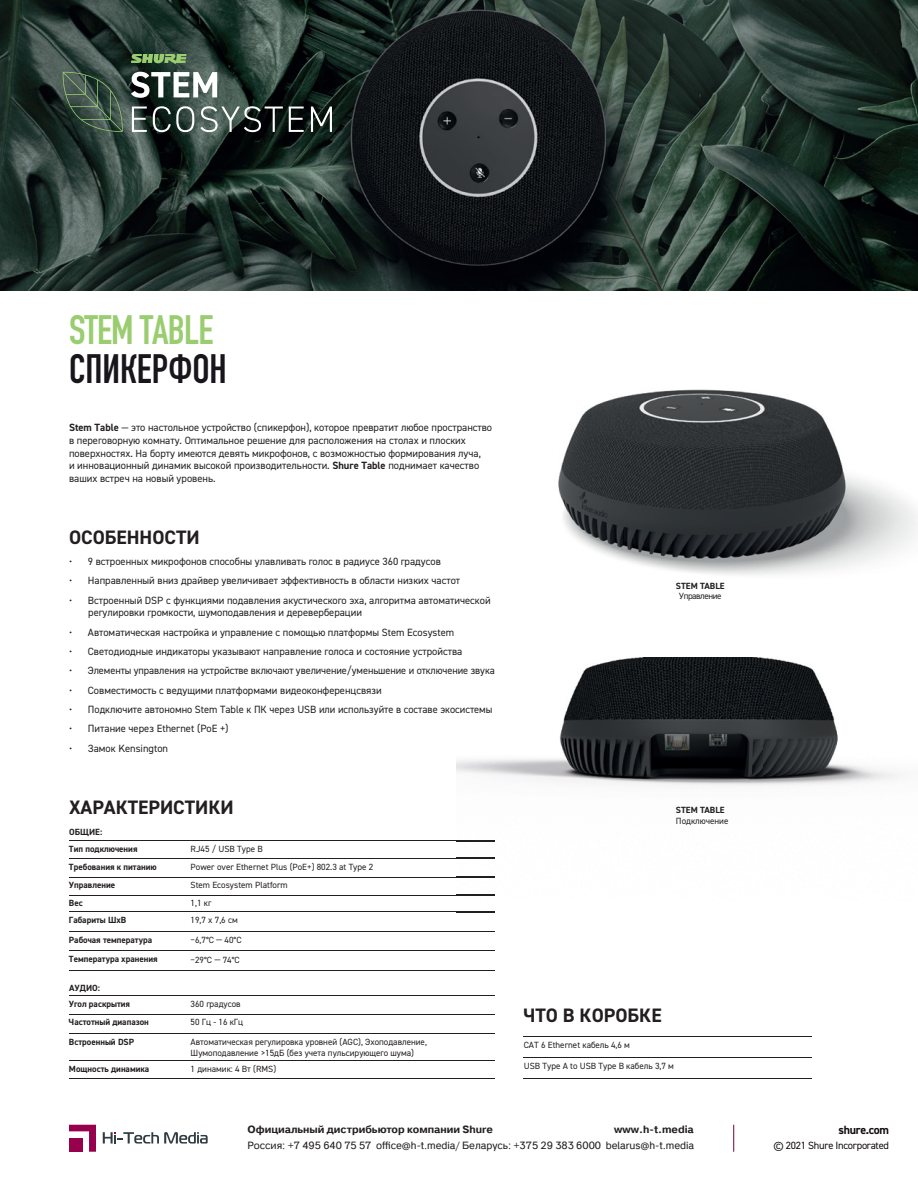
<style>
.page{position:relative;width:918px;height:1188px;background:#fff}
.page>*{position:absolute;margin:0;border:0;box-sizing:border-box;transform-origin:0 0}
.t1{font:700 40.5px "DIN Condensed";color:#18161c}
.t2{font:700 40.5px "DIN Condensed";letter-spacing:-.02em;color:#9acd70}
.t3{font:700 19.5px "DIN2014";color:#231f20}
.t4{font:700 12px "DIN2014";letter-spacing:-.025em;color:#130c0e}
.t5{font:10.5px/12.6px "DIN2014";color:#231f20}
.t6{font:10.5px "Studio Sans";letter-spacing:-.005em;color:#231f20}
.t7{font:700 10.5px "Studio Sans";color:#231f20}
.t8{font:10.5px "DIN2014";letter-spacing:-.025em;color:#130c0e}
.t9{font:9px/10.8px "DIN2014";color:#231f20}
.t10{font:700 9px/17.4px "DIN2014";color:#231f20}
.t11{font:9px "DIN2014";letter-spacing:-.05em;color:#231f20}
.s1{font-weight:700}
</style>
<div class="page">
<img style="left:558px;top:389px;width:360px;height:186px">
<img style="left:0;top:0;width:918px;height:291px">
<svg style="left:131px;top:54px;width:56px;height:10px"></svg>
<svg style="left:131px;top:72px;width:86px;height:26px"></svg>
<svg style="left:132px;top:107px;width:15px;height:25px"></svg>
<svg style="left:153px;top:106px;width:41px;height:26px"></svg>
<svg style="left:200px;top:106px;width:83px;height:26px;background:#545f5b"></svg>
<svg style="left:289px;top:107px;width:15px;height:25px"></svg>
<svg style="left:311px;top:107px;width:21px;height:25px"></svg>
<svg style="left:62px;top:71px;width:61px;height:61px;background:#405548"></svg>
<img style="left:456px;top:658px;width:446px;height:237px">
<hr style="left:524px;top:1036px;width:288px;height:1px;background:#231f20">
<hr style="left:524px;top:1057px;width:288px;height:1px;background:#231f20">
<hr style="left:524px;top:1078px;width:288px;height:1px;background:#231f20">
<hr style="left:69px;top:841px;width:122px;height:1px;background:#231f20">
<hr style="left:191px;top:841px;width:304px;height:1px;background:#231f20">
<hr style="left:69px;top:858px;width:122px;height:1px;background:#231f20">
<hr style="left:191px;top:858px;width:304px;height:1px;background:#231f20">
<hr style="left:69px;top:995px;width:122px;height:1px;background:#231f20">
<hr style="left:191px;top:995px;width:304px;height:1px;background:#231f20">
<hr style="left:69px;top:1014px;width:122px;height:1px;background:#231f20">
<hr style="left:191px;top:1014px;width:304px;height:1px;background:#231f20">
<hr style="left:69px;top:1033px;width:122px;height:1px;background:#231f20">
<hr style="left:69px;top:1061px;width:122px;height:1px;background:#231f20">
<hr style="left:69px;top:1078px;width:122px;height:1px;background:#231f20">
<hr style="left:191px;top:1033px;width:304px;height:1px;background:#231f20">
<hr style="left:191px;top:1061px;width:304px;height:1px;background:#231f20">
<hr style="left:191px;top:1078px;width:304px;height:1px;background:#231f20">
<hr style="left:69px;top:877px;width:122px;height:1px;background:#231f20">
<hr style="left:191px;top:877px;width:304px;height:1px;background:#231f20">
<hr style="left:69px;top:895px;width:122px;height:1px;background:#231f20">
<hr style="left:191px;top:895px;width:304px;height:1px;background:#231f20">
<hr style="left:69px;top:912px;width:122px;height:1px;background:#231f20">
<hr style="left:191px;top:912px;width:304px;height:1px;background:#231f20">
<hr style="left:69px;top:931px;width:122px;height:1px;background:#231f20">
<hr style="left:191px;top:931px;width:304px;height:1px;background:#231f20">
<hr style="left:69px;top:950px;width:122px;height:1px;background:#231f20">
<hr style="left:191px;top:950px;width:304px;height:1px;background:#231f20">
<hr style="left:69px;top:970px;width:122px;height:1px;background:#231f20">
<hr style="left:191px;top:970px;width:304px;height:1px;background:#231f20">
<svg style="left:69px;top:1125px;width:27px;height:27px"></svg>
<div style="left:69px;top:1138px;width:13px;height:14px;background:#96004d"></div>
<svg style="left:103px;top:1132px;width:105px;height:12px"></svg>
<svg style="left:733px;top:1125px;width:1px;height:27px"></svg>
<h1 class="t2" style="left:69px;top:302px;width:146px">STEM TABLE</h1>
<h1 class="t1" style="left:69px;top:342px;width:159px">СПИКЕРФОН</h1>
<p class="t5" style="left:69px;top:421px;width:425px"><span class="s1">Stem Table</span> — это настольное устройство (спикерфон), которое превратит любое пространство в переговорную комнату. Оптимальное решение для расположения на столах и плоских поверхностях. На борту имеются девять микрофонов, с возможностью формирования луча,<br>и инновационный динамик высокой производительности. <span class="s1">Shure Table</span> поднимает качество ваших встреч на новый уровень.</p>
<h2 class="t3" style="left:69px;top:525px;width:132px">ОСОБЕННОСТИ</h2>
<p class="t5" style="left:69px;top:555px;width:373px">• 9 встроенных микрофонов способны улавливать голос в радиусе 360 градусов</p>
<p class="t5" style="left:69px;top:574px;width:393px">• Направленный вниз драйвер увеличивает эффективность в области низких частот</p>
<p class="t5" style="left:88px;top:593px;width:404px;text-indent:-19px">• Встроенный DSP c функциями подавления акустического эха, алгоритма автоматической регулировки громкости, шумоподавления и дереверберации</p>
<p class="t5" style="left:69px;top:625px;width:387px">• Автоматическая настройка и управление с помощью платформы Stem Ecosystem</p>
<p class="t5" style="left:69px;top:645px;width:395px">• Светодиодные индикаторы указывают направление голоса и состояние устройства</p>
<p class="t5" style="left:69px;top:664px;width:427px">• Элементы управления на устройстве включают увеличение/уменьшение и отключение звука</p>
<p class="t5" style="left:69px;top:683px;width:314px">• Совместимость с ведущими платформами видеоконференцсвязи</p>
<p class="t5" style="left:69px;top:703px;width:425px">• Подключите автономно Stem Table к ПК через USB или используйте в составе экосистемы</p>
<p class="t5" style="left:69px;top:722px;width:161px">• Питание через Ethernet (PoE +)</p>
<p class="t5" style="left:69px;top:741px;width:101px">• Замок Kensington</p>
<h2 class="t3" style="left:69px;top:795px;width:166px">ХАРАКТЕРИСТИКИ</h2>
<p class="t10" style="left:69px;top:823px;width:70px">ОБЩИЕ:<br>Тип подключения</p>
<p class="t9" style="left:191px;top:844px;width:74px">RJ45 / USB Type B</p>
<p class="t10" style="left:69px;top:858px;width:89px">Требования к питанию</p>
<p class="t9" style="left:191px;top:861px;width:184px">Power over Ethernet Plus (PoE+) 802.3 at Type 2</p>
<p class="t10" style="left:69px;top:877px;width:48px">Управление</p>
<p class="t9" style="left:191px;top:880px;width:99px">Stem Ecosystem Platform</p>
<p class="t10" style="left:69px;top:895px;width:15px">Вес</p>
<p class="t9" style="left:191px;top:898px;width:22px">1,1 кг</p>
<p class="t10" style="left:69px;top:911px;width:59px">Габариты ШхВ</p>
<p class="t9" style="left:191px;top:915px;width:49px">19,7 x 7,6 см</p>
<p class="t10" style="left:69px;top:931px;width:85px">Рабочая температура</p>
<p class="t9" style="left:191px;top:934px;width:53px">−6,7°C 40°C</p>
<p class="t10" style="left:69px;top:950px;width:90px">Температура хранения</p>
<p class="t9" style="left:191px;top:954px;width:51px">−29°C 74°C</p>
<p class="t10" style="left:69px;top:980px;width:63px;line-height:15.6px">АУДИО:<br>Угол раскрытия</p>
<p class="t9" style="left:191px;top:998px;width:51px">360 градусов</p>
<p class="t10" style="left:69px;top:1014px;width:81px">Частотный диапазон</p>
<p class="t9" style="left:191px;top:1017px;width:54px">50 Гц - 16 кГц</p>
<p class="t10" style="left:69px;top:1033px;width:67px">Встроенный DSP</p>
<p class="t10" style="left:69px;top:1060px;width:82px">Мощность динамика</p>
<p class="t9" style="left:191px;top:1036px;width:238px">Автоматическая регулировка уровней (AGC), Эхоподавление,<br>Шумоподавление &gt;15дБ (без учета пульсирующего шума)</p>
<p class="t9" style="left:191px;top:1064px;width:87px">1 динамик: 4 Вт (RMS)</p>
<p class="t10" style="left:676px;top:577px;width:50px">STEM TABLE</p>
<p class="t11" style="left:679px;top:591px;width:44px">Управление</p>
<p class="t10" style="left:676px;top:801px;width:50px">STEM TABLE</p>
<p class="t9" style="left:676px;top:815px;width:54px">Подключение</p>
<h2 class="t3" style="left:524px;top:1003px;width:139px">ЧТО В КОРОБКЕ</h2>
<p class="t9" style="left:524px;top:1039px;width:108px">CAT 6 Ethernet кабель 4,6 м</p>
<p class="t9" style="left:524px;top:1060px;width:152px">USB Type A to USB Type B кабель 3,7 м</p>
<p class="t7" style="left:247px;top:1123px;width:247px">Официальный дистрибьютор компании Shure</p>
<p class="t7" style="left:614px;top:1123px;width:81px">www.h-t.media</p>
<p class="t6" style="left:247px;top:1139px;width:448px">Россия: +7 495 640 75 57 office@h-t.media/ Беларусь: +375 29 383 6000 belarus@h-t.media</p>
<p class="t4" style="left:838px;top:1122px;width:52px">shure.com</p>
<p class="t8" style="left:773px;top:1138px;width:117px">© 2021 Shure Incorporated</p>
</div>
